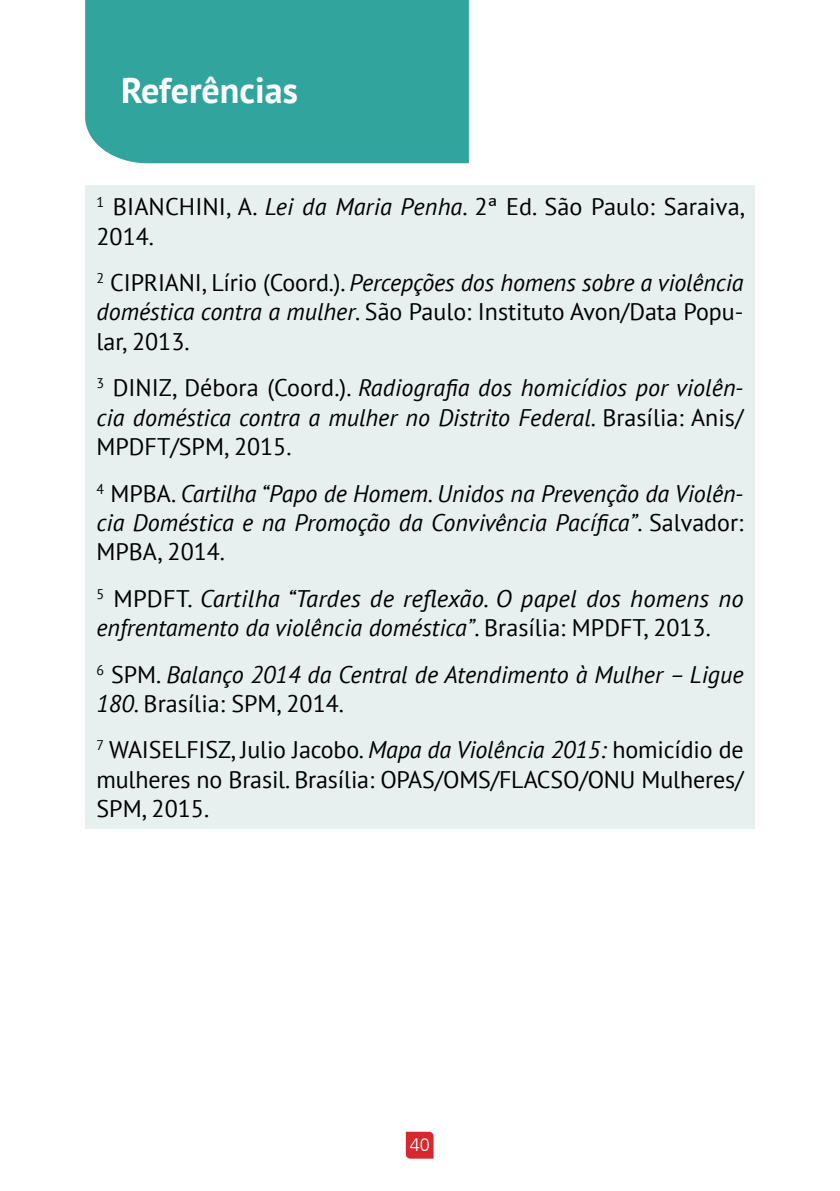
<style>
.page{position:relative;width:840px;height:1191px;background:#fff}
.page>*{position:absolute;margin:0;border:0;box-sizing:border-box;transform-origin:0 0}
.t1{font:700 36px "PT Sans";color:#fff}
.t2{font:italic 24px/29.4px "PT Sans";color:#000;text-align:justify}
.t3{font:24px/29.4px "PT Sans";color:#000;text-align:justify}
.t4{font:300 18px "Frutiger LT";color:#fff}
.s1{font-style:italic}
.s2{font-style:normal}
</style>
<div class="page">
<div style="left:85px;top:0;width:383px;height:163px;background:#31a49d"></div>
<div style="left:85px;top:185px;width:669px;height:643px;background:#e7f0ef"></div>
<svg style="left:405px;top:1131px;width:28px;height:27px"></svg>
<h1 class="t1" style="left:121px;top:67px;width:178px">Referências</h1>
<p class="t3" style="left:96px;top:191px;width:650px"><sup>1</sup> BIANCHINI, A. <span class="s1">Lei da Maria Penha</span>. 2ª Ed. São Paulo: Saraiva,<br>2014.</p>
<p class="t3" style="left:96px;top:267px;width:648px"><sup>2</sup> CIPRIANI, Lírio (Coord.). <span class="s1">Percepções dos homens sobre a violência doméstica contra a mulher</span>. São Paulo: Instituto Avon/Data Popu&shy;lar, 2013.</p>
<p class="t2" style="left:96px;top:373px;width:648px"><sup>3</sup> <span class="s2">DINIZ, Débora (Coord.).</span> Radiografia dos homicídios por violên&shy;cia doméstica contra a mulher no Distrito Federal<span class="s2">. Brasília: Anis/ MPDFT/SPM, 2015.</span></p>
<p class="t2" style="left:96px;top:478px;width:648px"><sup>4</sup> <span class="s2">MPBA.</span> Cartilha “Papo de Homem. Unidos na Prevenção da Violên&shy;cia Doméstica e na Promoção da Convivência Pacífica”<span class="s2">. Salvador:<br>MPBA, 2014.</span></p>
<p class="t2" style="left:96px;top:583px;width:648px"><sup>5</sup> <span class="s2">MPDFT.</span> Cartilha “Tardes de reflexão. O papel dos homens no enfrentamento da violência doméstica”<span class="s2">. Brasília: MPDFT, 2013.</span></p>
<p class="t2" style="left:96px;top:659px;width:648px"><sup>6</sup> <span class="s2">SPM.</span> Balanço 2014 da Central de Atendimento à Mulher – Ligue<br>180<span class="s2">. Brasília: SPM, 2014.</span></p>
<p class="t3" style="left:96px;top:734px;width:648px"><sup>7</sup> WAISELFISZ, Julio Jacobo. <span class="s1">Mapa da Violência 2015:</span> homicídio de mulheres no Brasil. Brasília: OPAS/OMS/FLACSO/ONU Mulheres/ SPM, 2015.</p>
<p class="t4" style="left:409px;top:1135px;width:22px">40</p>
</div>
